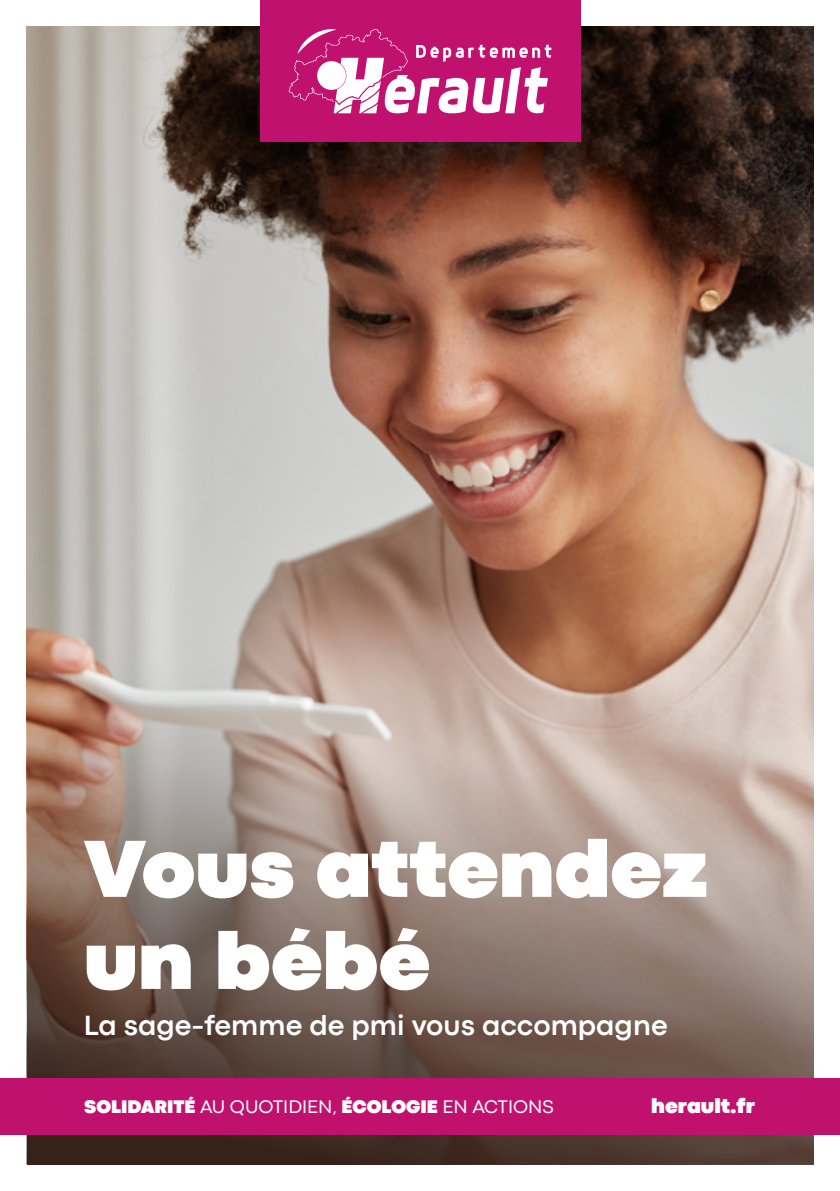
<style>
.page{position:relative;width:840px;height:1191px;background:#fff}
.page>*{position:absolute;margin:0;border:0;box-sizing:border-box;transform-origin:0 0}
.t1{font:900 84.2px/92px "Codec Pro";letter-spacing:-.005em;color:#fff}
.t2{font:700 29px "Codec Pro";color:#fff}
.t3{font:900 21.4px "Codec Pro";color:#fff}
.t4{font:19px "Codec Pro";color:#fff}
.s1{font-weight:900}
</style>
<div class="page">
<img style="left:27px;top:27px;width:785px;height:662px">
<svg style="left:27px;top:689px;width:785px;height:475px;background:#947f75"></svg>
<div style="left:0;top:1077px;width:839px;height:57px;background:#c0116f"></div>
<div style="left:260px;top:0;width:320px;height:142px;background:#c0116f"></div>
<svg style="left:288px;top:29px;width:263px;height:84px"></svg>
<div style="left:317px;top:61px;width:29px;height:29px;background:#fff;border-radius:50%"></div>
<h1 class="t1" style="left:84px;top:821px;width:625px">Vous attendez un bébé</h1>
<h2 class="t2" style="left:84px;top:1008px;width:585px">La sage-femme de pmi vous accompagne</h2>
<p class="t4" style="left:84px;top:1094px;width:471px"><span class="s1">SOLIDARITÉ</span> AU QUOTIDIEN, <span class="s1">ÉCOLOGIE</span> EN ACTIONS</p>
<p class="t3" style="left:650px;top:1093px;width:105px">herault.fr</p>
</div>
